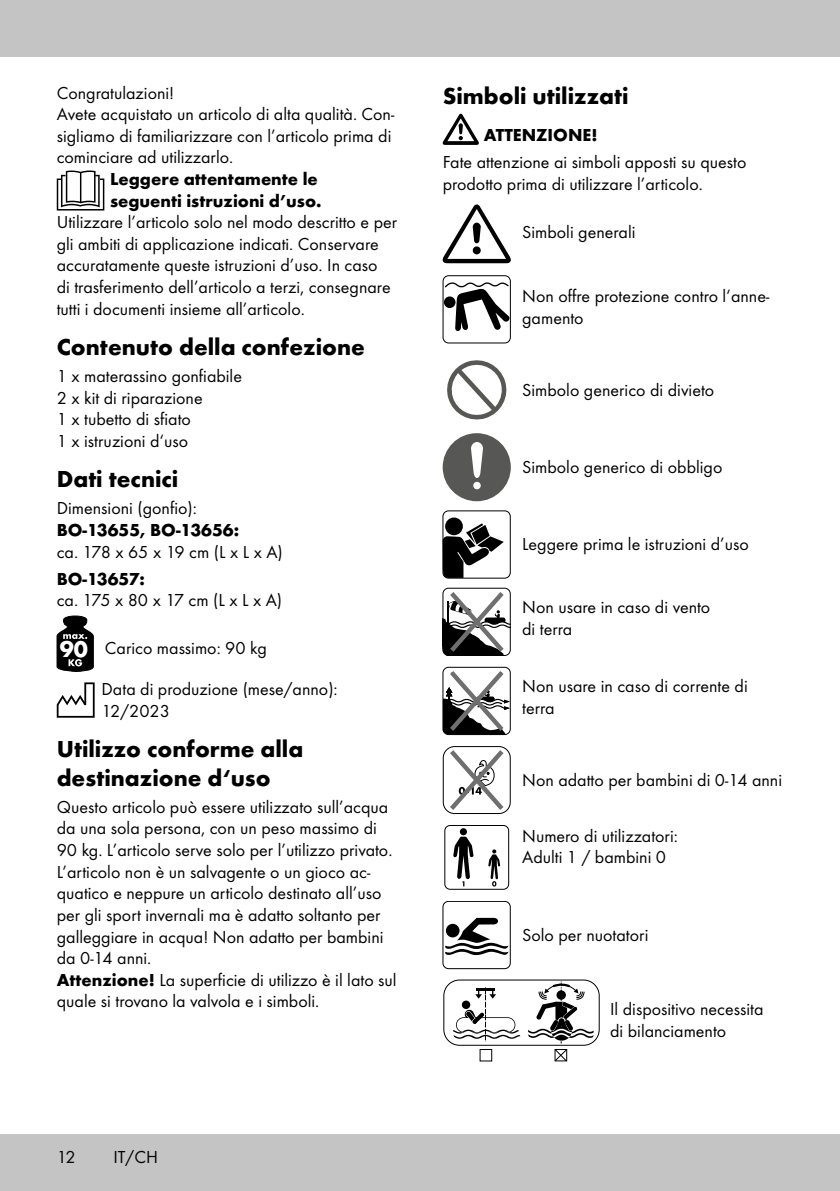
<style>
.page{position:relative;width:840px;height:1191px;background:#fff}
.page>*{position:absolute;margin:0;border:0;box-sizing:border-box;transform-origin:0 0}
.t1{font:700 24px/28.8px "Futura TOT";color:#000}
.t2{font:18px/21.6px "Futura TOT Boo";color:#000}
.t3{font:700 18px/21.6px "Futura TOT";color:#000}
.t4{font:18px "Futura TOT Boo";letter-spacing:-.02em;color:#000}
.t5{font:18px "Futura TOT Boo";letter-spacing:-.03em;color:#000}
.s1{font-family:"Futura TOT";font-weight:700;font-size:23.4px;color:#fff}
.s2{font-family:"Futura TOT";font-weight:700}
</style>
<div class="page">
<div style="left:0;top:1134px;width:839px;height:57px;background:#c5c4c4"></div>
<div style="left:0;top:0;width:839px;height:57px;background:#c5c4c4"></div>
<svg style="left:57px;top:170px;width:47px;height:40px"></svg>
<svg style="left:57px;top:615px;width:37px;height:56px"></svg>
<svg style="left:57px;top:682px;width:38px;height:35px"></svg>
<svg style="left:442px;top:114px;width:36px;height:31px"></svg>
<svg style="left:442px;top:204px;width:68px;height:59px"></svg>
<div style="left:472px;top:246px;width:8px;height:8px;background:#000;border-radius:50%"></div>
<svg style="left:444px;top:282px;width:64px;height:49px"></svg>
<div style="left:442px;top:275px;width:68px;height:68px;border:1px solid #000;border-radius:6px"></div>
<svg style="left:447px;top:360px;width:60px;height:60px"></svg>
<div style="left:442px;top:433px;width:68px;height:68px;background:#575756;border-radius:50%"></div>
<svg style="left:471px;top:442px;width:12px;height:36px"></svg>
<div style="left:473px;top:482px;width:7px;height:7px;background:#fff;border-radius:50%"></div>
<div style="left:445px;top:517px;width:17px;height:18px;background:#000;border-radius:50%"></div>
<svg style="left:443px;top:523px;width:60px;height:55px"></svg>
<div style="left:442px;top:510px;width:68px;height:68px;border:1px solid #000;border-radius:6px"></div>
<svg style="left:442px;top:588px;width:68px;height:67px"></svg>
<div style="left:442px;top:667px;width:68px;height:68px;border:1px solid #000;border-radius:6px"></div>
<svg style="left:442px;top:667px;width:67px;height:67px"></svg>
<div style="left:442px;top:746px;width:68px;height:68px;border:1px solid #000;border-radius:11px"></div>
<svg style="left:445px;top:746px;width:63px;height:68px"></svg>
<div style="left:459px;top:828px;width:7px;height:7px;background:#000;border-radius:50%"></div>
<svg style="left:488px;top:849px;width:12px;height:37px"></svg>
<div style="left:444px;top:825px;width:64px;height:64px;border:1px solid #000;border-radius:5px"></div>
<svg style="left:453px;top:836px;width:20px;height:50px"></svg>
<svg style="left:445px;top:918px;width:63px;height:37px"></svg>
<div style="left:442px;top:901px;width:68px;height:68px;border:1px solid #000;border-radius:6px"></div>
<svg style="left:453px;top:981px;width:145px;height:81px"></svg>
<svg style="left:461px;top:1000px;width:9px;height:9px"></svg>
<div style="left:443px;top:979px;width:156px;height:66px;border:1px solid #000;border-radius:16px"></div>
<p class="t2" style="left:57px;top:82px;width:339px">Congratulazioni!<br>Avete acquistato un articolo di alta qualità. Con&shy;sigliamo di familiarizzare con l’articolo prima di cominciare ad utilizzarlo.</p>
<p class="t3" style="left:110px;top:168px;width:213px">Leggere attentamente le seguenti istruzioni d’uso.</p>
<p class="t2" style="left:57px;top:211px;width:341px">Utilizzare l’articolo solo nel modo descritto e per gli ambiti di applicazione indicati. Conservare accuratamente queste istruzioni d’uso. In caso<br>di trasferimento dell’articolo a terzi, consegnare tutti i documenti insieme all’articolo.</p>
<h1 class="t1" style="left:57px;top:332px;width:309px">Contenuto della confezione</h1>
<p class="t2" style="left:57px;top:365px;width:187px">1 x materassino gonfiabile<br>2 x kit di riparazione<br>1 x tubetto di sfiato<br>1 x istruzioni d‘uso</p>
<h1 class="t1" style="left:57px;top:464px;width:123px">Dati tecnici</h1>
<p class="t2" style="left:57px;top:497px;width:141px">Dimensioni (gonfio):</p>
<p class="t3" style="left:57px;top:519px;width:184px">BO-13655, BO-13656:</p>
<p class="t4" style="left:57px;top:541px;width:227px">ca. 178 x 65 x 19 cm (L x L x A)</p>
<p class="t3" style="left:57px;top:568px;width:90px">BO-13657:</p>
<p class="t5" style="left:57px;top:590px;width:227px">ca. 175 x 80 x 17 cm (L x L x A)</p>
<p class="t2" style="left:60px;top:636px;width:208px"><span class="s1">90</span> Carico massimo: 90 kg</p>
<p class="t2" style="left:101px;top:678px;width:237px">Data di produzione (mese/anno):<br>12/2023</p>
<h1 class="t1" style="left:57px;top:734px;width:248px">Utilizzo conforme alla destinazione d‘uso</h1>
<p class="t2" style="left:57px;top:796px;width:341px">Questo articolo può essere utilizzato sull’acqua da una sola persona, con un peso massimo di 90 kg. L’articolo serve solo per l’utilizzo privato.<br>L’articolo non è un salvagente o un gioco ac&shy;quatico e neppure un articolo destinato all’uso per gli sport invernali ma è adatto soltanto per galleggiare in acqua! Non adatto per bambini da 0-14 anni.<br><span class="s2">Attenzione!</span> La superficie di utilizzo è il lato sul quale si trovano la valvola e i simboli.</p>
<p class="t2" style="left:57px;top:1146px;width:20px">12</p>
<p class="t2" style="left:113px;top:1146px;width:46px">IT/CH</p>
<h1 class="t1" style="left:442px;top:81px;width:187px">Simboli utilizzati</h1>
<p class="t3" style="left:483px;top:123px;width:115px">ATTENZIONE!</p>
<p class="t2" style="left:442px;top:151px;width:305px">Fate attenzione ai simboli apposti su questo prodotto prima di utilizzare l’articolo.</p>
<p class="t2" style="left:522px;top:221px;width:115px">Simboli generali</p>
<p class="t2" style="left:522px;top:285px;width:248px">Non offre protezione contro l‘anne&shy;gamento</p>
<p class="t2" style="left:522px;top:379px;width:193px">Simbolo generico di divieto</p>
<p class="t2" style="left:522px;top:456px;width:202px">Simbolo generico di obbligo</p>
<p class="t2" style="left:522px;top:533px;width:228px">Leggere prima le istruzioni d’uso</p>
<p class="t2" style="left:522px;top:596px;width:190px">Non usare in caso di vento di terra</p>
<p class="t2" style="left:522px;top:675px;width:227px">Non usare in caso di corrente di terra</p>
<p class="t2" style="left:522px;top:769px;width:261px">Non adatto per bambini di 0-14 anni</p>
<p class="t2" style="left:522px;top:825px;width:157px">Numero di utilizzatori:<br>Adulti 1 / bambini 0</p>
<p class="t2" style="left:522px;top:923px;width:128px">Solo per nuotatori</p>
<p class="t2" style="left:609px;top:998px;width:155px">Il dispositivo necessita di bilanciamento</p>
</div>
